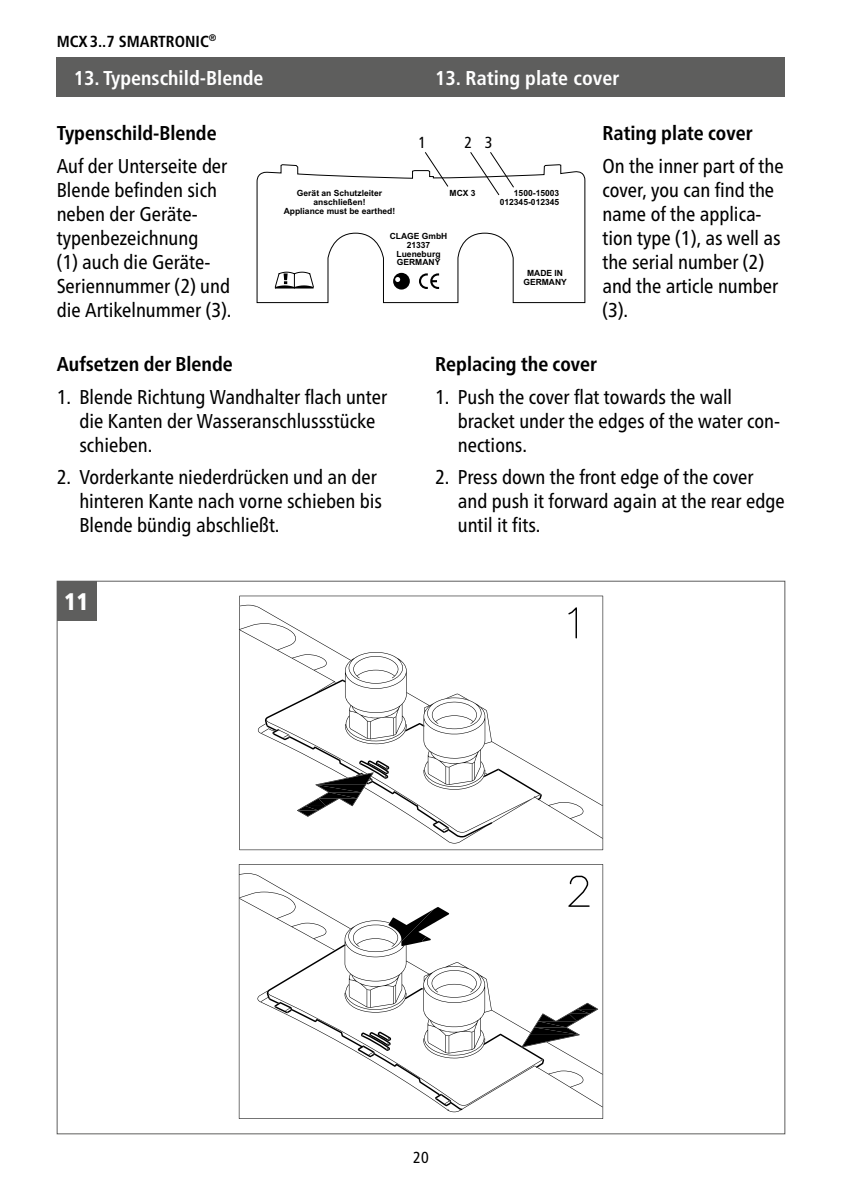
<style>
.page{position:relative;width:842px;height:1191px;background:#fff}
.page>*{position:absolute;margin:0;border:0;box-sizing:border-box;transform-origin:0 0}
.t1{font:900 condensed 24px "Frutiger LT Std";color:#fff}
.t2{font:condensed 20px/24px "Frutiger Neue LTW1 G";color:#000}
.t3{font:700 condensed 20px "Frutiger Neue LTW1 G";color:#000}
.t4{font:700 condensed 20px "Frutiger LT Std";color:#fff}
.t5{font:700 condensed 16px "Frutiger LT Std";color:#000}
.t6{font:condensed 16px "Frutiger LT Std";color:#000}
.t7{font:700 8.6px/8.8px "Arial";color:#000;text-align:center}
</style>
<div class="page">
<svg style="left:239px;top:595px;width:364px;height:255px"></svg>
<svg style="left:239px;top:605px;width:364px;height:238px"></svg>
<svg style="left:265px;top:652px;width:276px;height:185px"></svg>
<svg style="left:568px;top:607px;width:9px;height:31px"></svg>
<svg style="left:239px;top:864px;width:364px;height:254px"></svg>
<svg style="left:260px;top:875px;width:338px;height:236px"></svg>
<div style="left:57px;top:581px;width:39px;height:39px;background:#5e5e5d"></div>
<div style="left:57px;top:57px;width:728px;height:39px;background:#5e5e5d"></div>
<svg style="left:257px;top:164px;width:328px;height:139px"></svg>
<svg style="left:275px;top:271px;width:39px;height:18px"></svg>
<div style="left:393px;top:273px;width:17px;height:16px;background:#000;border-radius:50%"></div>
<svg style="left:395px;top:277px;width:5px;height:5px"></svg>
<svg style="left:419px;top:273px;width:20px;height:16px"></svg>
<svg style="left:469px;top:152px;width:46px;height:44px"></svg>
<svg style="left:424px;top:152px;width:25px;height:36px"></svg>
<p class="t5" style="left:57px;top:32px;width:161px">MCX 3..7 SMARTRONIC<sup>®</sup></p>
<p class="t4" style="left:74px;top:66px;width:191px">13. Typenschild-Blende</p>
<p class="t4" style="left:435px;top:66px;width:186px">13. Rating plate cover</p>
<p class="t3" style="left:57px;top:121px;width:162px">Typenschild-Blende</p>
<p class="t2" style="left:57px;top:154px;width:176px">Auf der Unterseite der<br>Blende befinden sich neben der Geräte&shy;typen bezeichnung<br>(1) auch die Geräte-<br>Seriennummer (2) und die Artikelnummer (3).</p>
<p class="t3" style="left:602px;top:121px;width:152px">Rating plate cover</p>
<p class="t2" style="left:602px;top:154px;width:183px">On the inner part of the cover, you can find the name of the applica&shy;tion type (1), as well as the serial number (2) and the article number (3).</p>
<p class="t6" style="left:418px;top:133px;width:9px">1</p>
<p class="t6" style="left:465px;top:133px;width:29px">2 3</p>
<p class="t7" style="left:284px;top:189px;width:113px">Gerät an Schutzleiter anschließen!<br>Appliance must be earthed!</p>
<p class="t7" style="left:390px;top:232px;width:59px">CLAGE GmbH<br>21337<br>Lueneburg<br>GERMANY</p>
<p class="t7" style="left:450px;top:189px;width:28px">MCX 3</p>
<p class="t7" style="left:500px;top:189px;width:61px;text-align:right">1500-15003<br>012345-012345</p>
<p class="t7" style="left:523px;top:269px;width:45px">MADE IN<br>GERMANY</p>
<p class="t3" style="left:57px;top:352px;width:178px">Aufsetzen der Blende</p>
<p class="t2" style="left:79px;top:385px;width:309px;text-indent:-23px">1. Blende Richtung Wandhalter flach unter die Kanten der Wasseranschlussstücke schieben.</p>
<p class="t2" style="left:79px;top:465px;width:304px;text-indent:-23px">2. Vorderkante niederdrücken und an der hinteren Kante nach vorne schieben bis<br>Blende bündig abschließt.</p>
<p class="t1" style="left:64px;top:587px;width:26px">11</p>
<p class="t3" style="left:435px;top:352px;width:163px">Replacing the cover</p>
<p class="t2" style="left:458px;top:385px;width:324px;text-indent:-23px">1. Push the cover flat towards the wall bracket under the edges of the water con&shy;nections.</p>
<p class="t2" style="left:458px;top:465px;width:328px;text-indent:-23px">2. Press down the front edge of the cover and push it forward again at the rear edge until it fits.</p>
<p class="t6" style="left:413px;top:1148px;width:17px">20</p>
</div>
